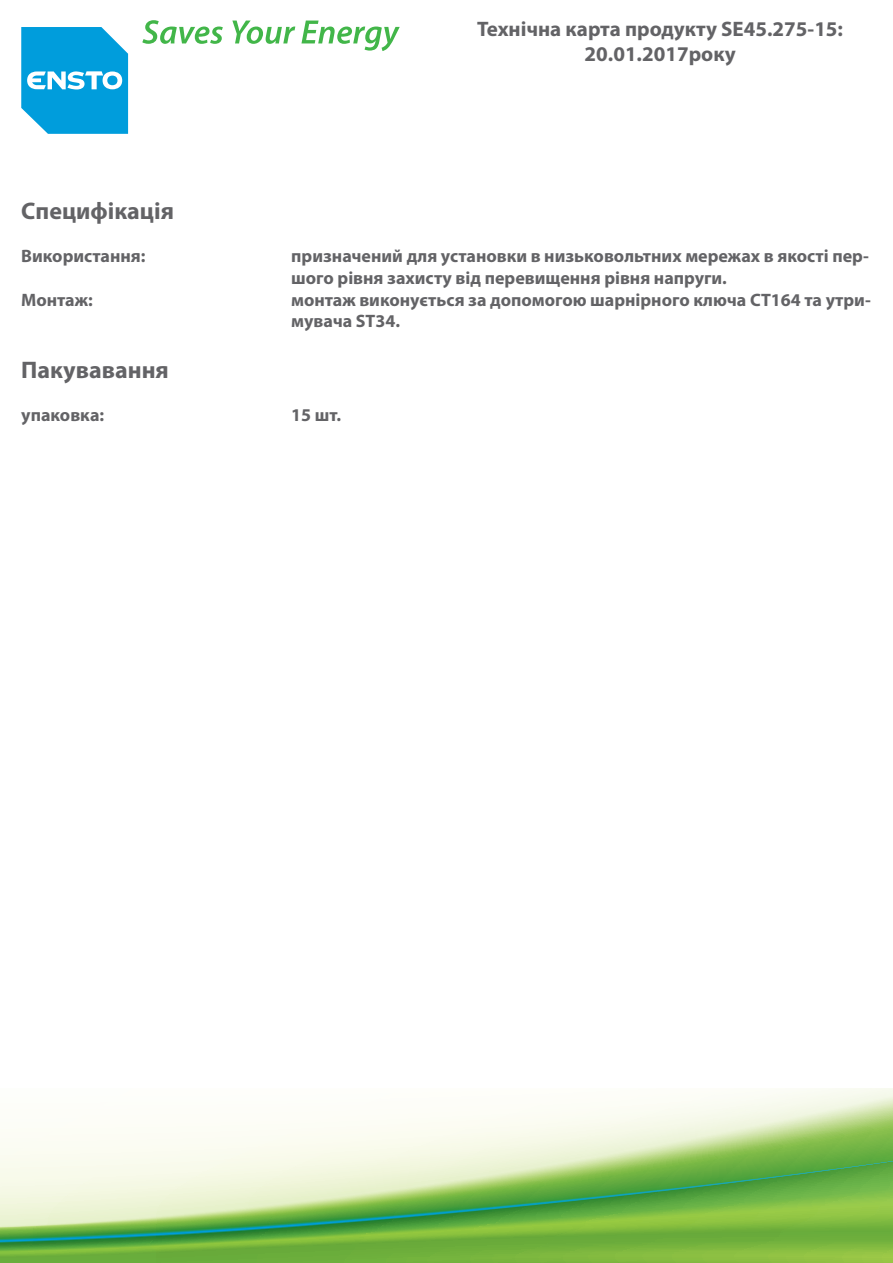
<style>
.page{position:relative;width:893px;height:1263px;background:#fff}
.page>*{position:absolute;margin:0;border:0;box-sizing:border-box;transform-origin:0 0}
.t1{font:700 24px "Myriad Pro";color:#636366}
.t2{font:700 21px "Myriad Pro";color:#636366}
.t3{font:700 18px/21.6px "Myriad Pro";color:#636366}
</style>
<div class="page">
<svg style="left:0;top:1088px;width:893px;height:175px"></svg>
<svg style="left:21px;top:27px;width:107px;height:107px;background:#25abe1"></svg>
<svg style="left:142px;top:20px;width:81px;height:24px"></svg>
<svg style="left:232px;top:21px;width:63px;height:23px"></svg>
<svg style="left:301px;top:21px;width:99px;height:30px"></svg>
<p class="t2" style="left:477px;top:15px;width:367px">Технічна карта продукту SE45.275-15:</p>
<p class="t2" style="left:585px;top:40px;width:153px">20.01.2017року</p>
<p class="t1" style="left:21px;top:196px;width:154px">Специфікація</p>
<p class="t3" style="left:21px;top:245px;width:126px">Використання:</p>
<p class="t3" style="left:291px;top:245px;width:579px">призначений для установки в низьковольтних мережах в якості пер&shy;шого рівня захисту від перевищення рівня напруги.</p>
<p class="t3" style="left:21px;top:288px;width:73px">Монтаж:</p>
<p class="t3" style="left:291px;top:288px;width:581px">монтаж виконується за допомогою шарнірного ключа CT164 та утри&shy;мувача ST34.</p>
<p class="t1" style="left:21px;top:354px;width:149px">Пакувавання</p>
<p class="t3" style="left:21px;top:403px;width:84px">упаковка:</p>
<p class="t3" style="left:291px;top:403px;width:51px">15 шт.</p>
</div>
